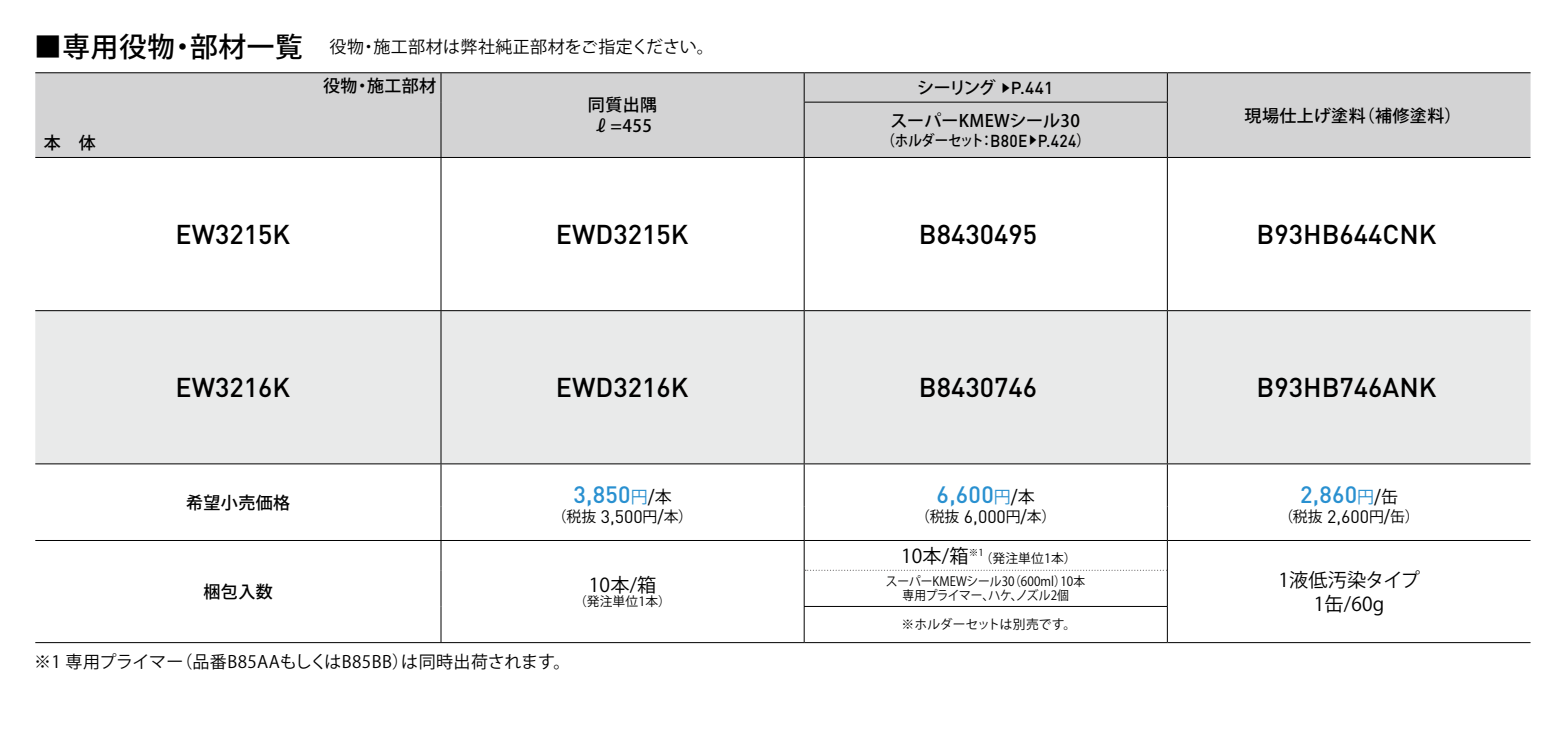
<style>
.page{position:relative;width:1565px;height:732px;background:#fff}
.page>*{position:absolute;margin:0;border:0;box-sizing:border-box;transform-origin:0 0}
.t1{font:500 27px "DINOT";color:#000}
.t2{font:500 23.4px "DINOT";letter-spacing:.01em;color:#2990d0}
.t3{font:19.2px/23.4px "Koz Go Pr 6 N";letter-spacing:.01em;color:#000;text-align:center}
.t4{font:17.1px "Koz Go Pr 6 N";letter-spacing:.025em;color:#000}
.t5{font:500 17.1px/21.3px "Koz Go Pr 6 N";letter-spacing:.025em;color:#000;text-align:center}
.t6{font:15px "Koz Go Pr 6 N";color:#000}
.t7{font:500 15px "Koz Go Pr 6 N";letter-spacing:-.035em;color:#000;scale:.91 1}
.t8{font:12.9px/13.8px "Koz Go Pr 6 N";letter-spacing:.01em;color:#000;text-align:center;scale:.92 1}
.t9{font:12.9px "Koz Go Pr 6 N";letter-spacing:.01em;color:#000}
.s1{font-weight:500;font-size:27.6px}
.s2{font-size:10.5px}
.s3{font-family:"DINOT"}
.s4{font-family:"DINOT";font-size:17.1px}
.s5{font-family:"Koz Go Pr 6 N";font-weight:400;font-size:17.1px}
.s6{font-weight:400;font-size:19.2px;color:#000}
.s7{font-family:"Koz Go Pr 6 N";font-weight:400;font-size:17.1px;color:#000}
.s8{font-family:"DINOT";font-size:18px}
</style>
<div class="page">
<div style="left:35px;top:73px;width:1495px;height:84px;background:#d3d3d4"></div>
<div style="left:35px;top:311px;width:1495px;height:152px;background:#e9eaea"></div>
<svg style="left:441px;top:464px;width:726px;height:75px"></svg>
<hr style="left:804px;top:506px;width:1px;height:34px;background:#000">
<hr style="left:804px;top:540px;width:1px;height:30px;background:#000">
<svg style="left:805px;top:569px;width:362px;height:1px"></svg>
<hr style="left:804px;top:605px;width:364px;height:1px;background:#000">
<hr style="left:804px;top:606px;width:1px;height:36px;background:#000">
<hr style="left:440px;top:464px;width:1px;height:42px;background:#000">
<hr style="left:804px;top:464px;width:1px;height:42px;background:#000">
<hr style="left:1167px;top:464px;width:1px;height:42px;background:#000">
<hr style="left:440px;top:506px;width:1px;height:34px;background:#000">
<hr style="left:1167px;top:506px;width:1px;height:34px;background:#000">
<hr style="left:1167px;top:540px;width:1px;height:30px;background:#000">
<hr style="left:1167px;top:570px;width:1px;height:35px;background:#000">
<hr style="left:1167px;top:606px;width:1px;height:36px;background:#000">
<hr style="left:35px;top:463px;width:406px;height:1px;background:#000">
<hr style="left:804px;top:463px;width:363px;height:1px;background:#000">
<hr style="left:804px;top:570px;width:1px;height:35px;background:#000">
<hr style="left:440px;top:540px;width:1px;height:30px;background:#000">
<hr style="left:440px;top:570px;width:1px;height:36px;background:#000">
<hr style="left:440px;top:606px;width:1px;height:36px;background:#000">
<hr style="left:35px;top:157px;width:406px;height:1px;background:#000">
<hr style="left:441px;top:157px;width:363px;height:1px;background:#000">
<hr style="left:440px;top:158px;width:1px;height:152px;background:#000">
<hr style="left:804px;top:157px;width:363px;height:1px;background:#000">
<hr style="left:804px;top:158px;width:1px;height:152px;background:#000">
<hr style="left:1167px;top:158px;width:1px;height:152px;background:#000">
<svg style="left:804px;top:73px;width:1px;height:29px"></svg>
<hr style="left:804px;top:102px;width:1px;height:55px;background:#000">
<hr style="left:35px;top:310px;width:406px;height:1px;background:#000">
<hr style="left:441px;top:310px;width:363px;height:1px;background:#000">
<hr style="left:440px;top:311px;width:1px;height:152px;background:#000">
<hr style="left:804px;top:310px;width:363px;height:1px;background:#000">
<hr style="left:804px;top:311px;width:1px;height:152px;background:#000">
<hr style="left:1167px;top:311px;width:1px;height:152px;background:#000">
<hr style="left:804px;top:102px;width:364px;height:1px;background:#000">
<svg style="left:1167px;top:73px;width:1px;height:29px"></svg>
<hr style="left:1167px;top:102px;width:1px;height:55px;background:#000">
<svg style="left:440px;top:73px;width:1px;height:29px"></svg>
<hr style="left:440px;top:102px;width:1px;height:55px;background:#000">
<hr style="left:1167px;top:157px;width:363px;height:1px;background:#000">
<hr style="left:1167px;top:310px;width:363px;height:1px;background:#000">
<hr style="left:1167px;top:463px;width:363px;height:1px;background:#000">
<hr style="left:441px;top:463px;width:363px;height:1px;background:#000">
<hr style="left:35px;top:539px;width:406px;height:2px;background:#000">
<hr style="left:441px;top:539px;width:363px;height:2px;background:#000">
<hr style="left:804px;top:539px;width:363px;height:2px;background:#000">
<hr style="left:1167px;top:539px;width:363px;height:2px;background:#000">
<hr style="left:35px;top:72px;width:406px;height:1px;background:#000">
<hr style="left:441px;top:72px;width:363px;height:1px;background:#000">
<hr style="left:804px;top:72px;width:363px;height:1px;background:#000">
<hr style="left:1167px;top:72px;width:363px;height:1px;background:#000">
<hr style="left:35px;top:642px;width:406px;height:1px;background:#000">
<hr style="left:441px;top:642px;width:363px;height:1px;background:#000">
<hr style="left:1167px;top:642px;width:363px;height:1px;background:#000">
<hr style="left:804px;top:642px;width:363px;height:1px;background:#000">
<p class="t4" style="left:34px;top:38px;width:681px"><span class="s1">■専用役物・部材一覧</span> 役物・施工部材は弊社純正部材をご指定ください。</p>
<p class="t5" style="left:323px;top:75px;width:115px">役物・施工部材</p>
<p class="t5" style="left:588px;top:94px;width:71px">同質出隅ℓ=455</p>
<p class="t5" style="left:44px;top:133px;width:53px">本　体</p>
<p class="t5" style="left:917px;top:77px;width:138px">シーリング <span class="s2">▶</span><span class="s3">P.441</span></p>
<p class="t5" style="left:890px;top:110px;width:191px">スーパーKMEWシール30</p>
<p class="t7" style="left:881px;top:132px;width:231px">（ホルダーセット：<span class="s4">B80E</span><span class="s2">▶</span><span class="s4">P.424</span>）</p>
<p class="t5" style="left:1244px;top:105px;width:218px">現場仕上げ塗料（補修塗料）</p>
<h1 class="t1" style="left:176px;top:217px;width:116px">EW3215K</h1>
<h1 class="t1" style="left:556px;top:217px;width:134px">EWD3215K</h1>
<h1 class="t1" style="left:919px;top:217px;width:120px">B8430495</h1>
<h1 class="t1" style="left:1256px;top:217px;width:181px">B93HB644CNK</h1>
<h1 class="t1" style="left:176px;top:370px;width:116px">EW3216K</h1>
<h1 class="t1" style="left:556px;top:370px;width:134px">EWD3216K</h1>
<h1 class="t1" style="left:919px;top:370px;width:120px">B8430746</h1>
<h1 class="t1" style="left:1256px;top:370px;width:181px">B93HB746ANK</h1>
<p class="t5" style="left:186px;top:492px;width:106px">希望小売価格</p>
<h2 class="t2" style="left:573px;top:478px;width:100px">3,850<span class="s5">円</span><span class="s6">/</span><span class="s7">本</span></h2>
<h2 class="t2" style="left:936px;top:478px;width:100px">6,600<span class="s5">円</span><span class="s6">/</span><span class="s7">本</span></h2>
<h2 class="t2" style="left:1300px;top:478px;width:100px">2,860<span class="s5">円</span><span class="s6">/</span><span class="s7">缶</span></h2>
<p class="t6" style="left:552px;top:508px;width:143px">（税抜 <span class="s8">3,500</span>円<span class="s8">/</span>本）</p>
<p class="t6" style="left:915px;top:508px;width:143px">（税抜 <span class="s8">6,000</span>円<span class="s8">/</span>本）</p>
<p class="t6" style="left:1278px;top:508px;width:143px">（税抜 <span class="s8">2,600</span>円<span class="s8">/</span>缶）</p>
<p class="t5" style="left:203px;top:581px;width:71px">梱包入数</p>
<p class="t3" style="left:589px;top:574px;width:69px">10本/箱</p>
<p class="t9" style="left:574px;top:593px;width:98px">（発注単位1本）</p>
<p class="t4" style="left:34px;top:652px;width:538px">※1 専用プライマー（品番B85AAもしくはB85BB）は同時出荷されます。</p>
<p class="t3" style="left:901px;top:544px;width:84px">10本/箱<sup>※1</sup></p>
<p class="t9" style="left:980px;top:550px;width:98px">（発注単位1本）</p>
<p class="t8" style="left:886px;top:574px;width:218px">スーパーKMEWシール30（600ml）10本専用プライマー、ハケ、ノズル2個</p>
<p class="t9" style="left:901px;top:617px;width:176px">※ホルダーセットは別売です。</p>
<p class="t3" style="left:1278px;top:568px;width:143px">1液低汚染タイプ<br>1缶/60g</p>
</div>
